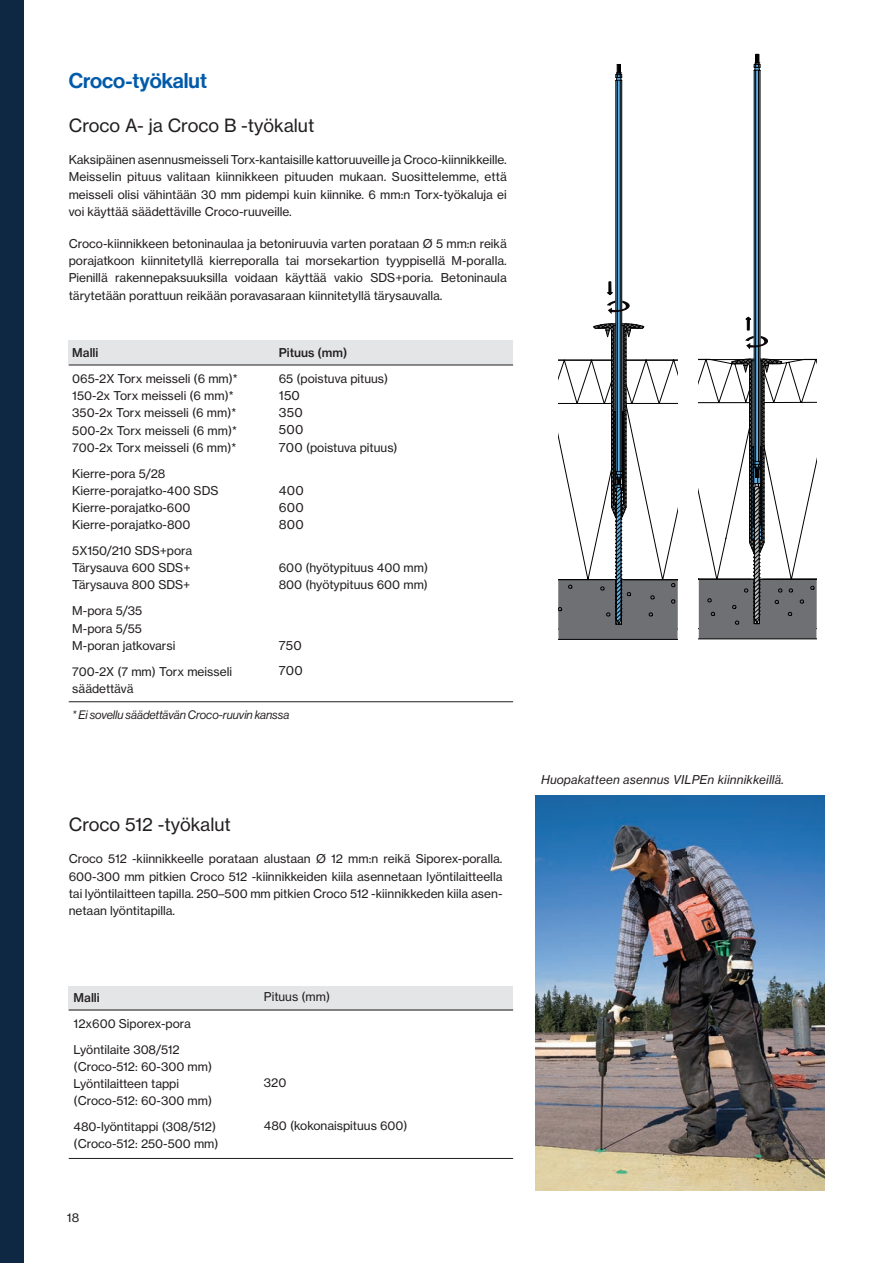
<style>
.page{position:relative;width:893px;height:1263px;background:#fff}
.page>*{position:absolute;margin:0;border:0;box-sizing:border-box;transform-origin:0 0}
.Leipäteksti{font:21px "N Haas Grotesk DS Pro 65 Md";color:#015aaa}
.Tuotenimet_4{font:18px "N Haas Grotesk TX Pro 55 Rg";color:#231f20}
.Leipäteksti-2{font:18px "N Haas Grotesk TX Pro 55 Rg";color:#231f20}
.Leipäteksti-3{font:12px/17.2px "N Haas Grotesk TX Pro 55 Rg";color:#231f20;text-align:justify}
.Leipäteksti-4{font:12px "N Haas Grotesk TX Pro 56 It";letter-spacing:.01em;color:#231f20}
.Kappaleiden_otsikot_2{font:12px "N Haas Grotesk DS Pro 56 It";color:#231f20}
.Leipäteksti-5{font:12px "N Haas Grotesk TX Pro 65 Md";color:#231f20}
</style>
<div class="page">
<div style="left:0;top:0;width:23px;height:1263px;background:#0e2843"></div>
<img style="left:536px;top:795px;width:289px;height:396px">
<svg style="left:558px;top:64px;width:119px;height:576px"></svg>
<svg style="left:699px;top:54px;width:117px;height:585px"></svg>
<div style="left:69px;top:340px;width:444px;height:25px;background:#e4e5e7"></div>
<hr style="left:69px;top:365px;width:444px;height:1px;background:#231f20">
<hr style="left:69px;top:701px;width:444px;height:1px;background:#231f20">
<div style="left:69px;top:985px;width:444px;height:25px;background:#e4e5e7"></div>
<hr style="left:69px;top:1009px;width:444px;height:1px;background:#231f20">
<hr style="left:69px;top:1158px;width:444px;height:1px;background:#231f20">
<p class="Leipäteksti" style="left:69px;top:69px;width:140px">Croco-työkalut</p>
<p class="Tuotenimet_4" style="left:69px;top:114px;width:247px">Croco A- ja Croco B -työkalut</p>
<p class="Leipäteksti-3" style="left:69px;top:151px;width:439px">Kaksipäinen asennusmeisseli Torx-kantaisille kattoruuveille ja Croco-kiinnikkeille.<br>Meisselin pituus valitaan kiinnikkeen pituuden mukaan. Suosittelemme, että meisseli olisi vähintään 30 mm pidempi kuin kiinnike. 6 mm:n Torx-työkaluja ei voi käyttää säädettäville Croco-ruuveille.</p>
<p class="Leipäteksti-3" style="left:69px;top:235px;width:439px">Croco-kiinnikkeen betoninaulaa ja betoniruuvia varten porataan Ø 5 mm:n reikä porajatkoon kiinnitetyllä kierreporalla tai morsekartion tyyppisellä M-poralla.<br>Pienillä rakennepaksuuksilla voidaan käyttää vakio SDS+poria. Betoninaula tärytetään porattuun reikään poravasaraan kiinnitetyllä tärysauvalla.</p>
<p class="Leipäteksti-5" style="left:72px;top:345px;width:28px">Malli</p>
<p class="Leipäteksti-3" style="left:72px;top:370px;width:167px">065-2X Torx meisseli (6 mm)*</p>
<p class="Leipäteksti-3" style="left:72px;top:387px;width:163px">150-2x Torx meisseli (6 mm)*</p>
<p class="Leipäteksti-3" style="left:72px;top:404px;width:166px">350-2x Torx meisseli (6 mm)*</p>
<p class="Leipäteksti-3" style="left:72px;top:421px;width:166px">500-2x Torx meisseli (6 mm)*</p>
<p class="Leipäteksti-3" style="left:72px;top:439px;width:166px">700-2x Torx meisseli (6 mm)*</p>
<p class="Leipäteksti-3" style="left:72px;top:464px;width:95px">Kierre-pora 5/28</p>
<p class="Leipäteksti-3" style="left:72px;top:482px;width:148px">Kierre-porajatko-400 SDS</p>
<p class="Leipäteksti-3" style="left:72px;top:499px;width:120px">Kierre-porajatko-600</p>
<p class="Leipäteksti-3" style="left:72px;top:516px;width:120px">Kierre-porajatko-800</p>
<p class="Leipäteksti-3" style="left:72px;top:542px;width:121px">5X150/210 SDS+pora</p>
<p class="Leipäteksti-3" style="left:72px;top:559px;width:120px">Tärysauva 600 SDS+</p>
<p class="Leipäteksti-3" style="left:72px;top:576px;width:120px">Tärysauva 800 SDS+</p>
<p class="Leipäteksti-3" style="left:72px;top:602px;width:71px">M-pora 5/35</p>
<p class="Leipäteksti-3" style="left:72px;top:619px;width:71px">M-pora 5/55</p>
<p class="Leipäteksti-3" style="left:72px;top:637px;width:105px">M-poran jatkovarsi</p>
<p class="Leipäteksti-3" style="left:72px;top:662px;width:161px">700-2X (7 mm) Torx meisseli säädettävä</p>
<p class="Leipäteksti-5" style="left:279px;top:345px;width:70px">Pituus (mm)</p>
<p class="Leipäteksti-3" style="left:279px;top:370px;width:111px">65 (poistuva pituus)</p>
<p class="Leipäteksti-3" style="left:279px;top:387px;width:23px">150</p>
<p class="Leipäteksti-3" style="left:279px;top:404px;width:25px">350</p>
<p class="Leipäteksti-3" style="left:279px;top:421px;width:26px">500</p>
<p class="Leipäteksti-3" style="left:279px;top:439px;width:120px">700 (poistuva pituus)</p>
<p class="Leipäteksti-3" style="left:279px;top:482px;width:26px">400</p>
<p class="Leipäteksti-3" style="left:279px;top:499px;width:26px">600</p>
<p class="Leipäteksti-3" style="left:279px;top:516px;width:26px">800</p>
<p class="Leipäteksti-3" style="left:279px;top:559px;width:151px">600 (hyötypituus 400 mm)</p>
<p class="Leipäteksti-3" style="left:279px;top:576px;width:151px">800 (hyötypituus 600 mm)</p>
<p class="Leipäteksti-3" style="left:279px;top:637px;width:24px">750</p>
<p class="Leipäteksti-3" style="left:279px;top:662px;width:25px">700</p>
<p class="Kappaleiden_otsikot_2" style="left:72px;top:708px;width:218px">* Ei sovellu säädettävän Croco-ruuvin kanssa</p>
<p class="Leipäteksti-2" style="left:69px;top:814px;width:164px">Croco 512 -työkalut</p>
<p class="Leipäteksti-3" style="left:69px;top:850px;width:435px">Croco 512 -kiinnikkeelle porataan alustaan Ø 12 mm:n reikä Siporex-poralla.<br>600-300 mm pitkien Croco 512 -kiinnikkeiden kiila asennetaan lyöntilaitteella tai lyöntilaitteen tapilla. 250–500 mm pitkien Croco 512 -kiinnikkeden kiila asen&shy;netaan lyöntitapilla.</p>
<p class="Leipäteksti-5" style="left:74px;top:990px;width:28px">Malli</p>
<p class="Leipäteksti-3" style="left:74px;top:1015px;width:119px">12x600 Siporex-pora</p>
<p class="Leipäteksti-3" style="left:74px;top:1040px;width:108px">Lyöntilaite 308/512</p>
<p class="Leipäteksti-3" style="left:74px;top:1058px;width:140px">(Croco-512: 60-300 mm)</p>
<p class="Leipäteksti-3" style="left:74px;top:1075px;width:107px">Lyöntilaitteen tappi</p>
<p class="Leipäteksti-3" style="left:74px;top:1092px;width:140px">(Croco-512: 60-300 mm)</p>
<p class="Leipäteksti-3" style="left:74px;top:1118px;width:144px">480-lyöntitappi (308/512)</p>
<p class="Leipäteksti-3" style="left:74px;top:1135px;width:146px">(Croco-512: 250-500 mm)</p>
<p class="Leipäteksti-3" style="left:67px;top:1209px;width:14px">18</p>
<p class="Leipäteksti-3" style="left:264px;top:988px;width:68px">Pituus (mm)</p>
<p class="Leipäteksti-3" style="left:264px;top:1074px;width:24px">320</p>
<p class="Leipäteksti-3" style="left:264px;top:1117px;width:145px">480 (kokonaispituus 600)</p>
<p class="Leipäteksti-4" style="left:541px;top:773px;width:245px">Huopakatteen asennus VILPEn kiinnikkeillä.</p>
</div>
